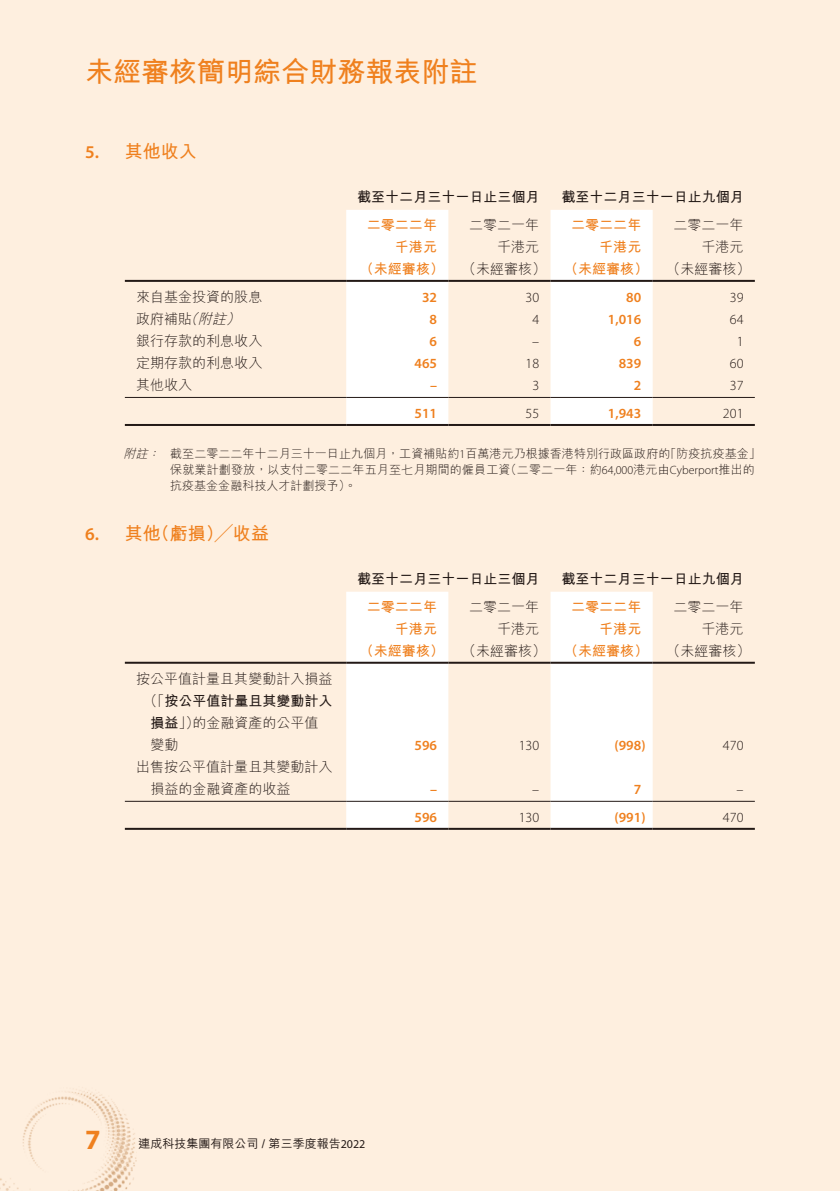
<style>
.page{position:relative;width:840px;height:1191px;background:#fff}
.page>*{position:absolute;margin:0;border:0;box-sizing:border-box;transform-origin:0 0}
.t1{font:28px "M Hei HK Bold E Ten B5 H";color:#ef801e}
.t2{font:700 28px "Myriad Pro";color:#ef801e}
.t3{font:18px "M Hei HK Bold E Ten B5 H";color:#ef801e}
.t4{font:14px/22px "M Hei HK Light E Ten B5 H";color:#231916}
.t5{font:14px "M Hei HK Bold E Ten B5 H";color:#231916}
.t6{font:14px "M Hei HK Bold E Ten B5 H";color:#ef801e}
.t7{font:600 14px "Myriad Pro";color:#ef801e}
.t8{font:300 14px "Myriad Pro";color:#231916}
.t9{font:12px/16px "M Hei HK Light E Ten B5 H";letter-spacing:.005em;color:#231916}
.t10{font:12px "M Hei HK Medium E Ten B5 H";color:#231916}
.s1{font-family:"Myriad Pro";font-weight:600}
.s2{font-style:italic}
.s3{font-family:"Myriad Pro";font-weight:300}
.s4{font-family:"M Hei HK Light E Ten B5 H"}
.s5{font-family:"M Hei HK Bold E Ten B5 H"}
.s6{font-family:"Myriad Pro"}
</style>
<div class="page">
<div style="left:0;top:0;width:838px;height:1191px;background:#feefdf"></div>
<img style="left:0;top:1089px;width:136px;height:102px">
<svg style="left:346px;top:210px;width:306px;height:214px;fill:#fff"></svg>
<hr style="left:125px;top:280px;width:221px;height:2px;background:#231916">
<hr style="left:346px;top:280px;width:102px;height:2px;background:#231916">
<hr style="left:448px;top:280px;width:102px;height:2px;background:#231916">
<hr style="left:550px;top:280px;width:102px;height:2px;background:#231916">
<hr style="left:652px;top:280px;width:102px;height:2px;background:#231916">
<hr style="left:125px;top:397px;width:221px;height:1px;background:#231916">
<hr style="left:346px;top:397px;width:102px;height:1px;background:#231916">
<hr style="left:448px;top:397px;width:102px;height:1px;background:#231916">
<hr style="left:550px;top:397px;width:102px;height:1px;background:#231916">
<hr style="left:652px;top:397px;width:102px;height:1px;background:#231916">
<hr style="left:125px;top:424px;width:221px;height:2px;background:#231916">
<hr style="left:346px;top:424px;width:102px;height:2px;background:#231916">
<hr style="left:448px;top:424px;width:102px;height:2px;background:#231916">
<hr style="left:550px;top:424px;width:102px;height:2px;background:#231916">
<hr style="left:652px;top:424px;width:102px;height:2px;background:#231916">
<svg style="left:346px;top:592px;width:306px;height:236px;fill:#fff"></svg>
<hr style="left:125px;top:662px;width:221px;height:2px;background:#231916">
<hr style="left:346px;top:662px;width:102px;height:2px;background:#231916">
<hr style="left:448px;top:662px;width:102px;height:2px;background:#231916">
<hr style="left:550px;top:662px;width:102px;height:2px;background:#231916">
<hr style="left:652px;top:662px;width:102px;height:2px;background:#231916">
<hr style="left:125px;top:801px;width:221px;height:1px;background:#231916">
<hr style="left:346px;top:801px;width:102px;height:1px;background:#231916">
<hr style="left:448px;top:801px;width:102px;height:1px;background:#231916">
<hr style="left:550px;top:801px;width:102px;height:1px;background:#231916">
<hr style="left:652px;top:801px;width:102px;height:1px;background:#231916">
<hr style="left:125px;top:828px;width:221px;height:2px;background:#231916">
<hr style="left:346px;top:828px;width:102px;height:2px;background:#231916">
<hr style="left:448px;top:828px;width:102px;height:2px;background:#231916">
<hr style="left:550px;top:828px;width:102px;height:2px;background:#231916">
<hr style="left:652px;top:828px;width:102px;height:2px;background:#231916">
<h1 class="t1" style="left:85px;top:61px;width:393px">未經審核簡明綜合財務報表附註</h1>
<p class="t3" style="left:85px;top:144px;width:113px"><span class="s1">5.</span> 其他收入</p>
<p class="t5" style="left:357px;top:192px;width:184px">截至十二月三十一日止三個月</p>
<p class="t5" style="left:561px;top:192px;width:183px">截至十二月三十一日止九個月</p>
<p class="t6" style="left:367px;top:219px;width:71px">二零二二年</p>
<p class="t4" style="left:469px;top:216px;width:72px">二零二一年</p>
<p class="t6" style="left:571px;top:219px;width:71px">二零二二年</p>
<p class="t4" style="left:673px;top:216px;width:71px">二零二一年</p>
<p class="t6" style="left:395px;top:241px;width:43px">千港元</p>
<p class="t4" style="left:497px;top:238px;width:44px">千港元</p>
<p class="t6" style="left:599px;top:241px;width:43px">千港元</p>
<p class="t4" style="left:701px;top:238px;width:43px">千港元</p>
<p class="t6" style="left:360px;top:263px;width:85px">（未經審核）</p>
<p class="t4" style="left:462px;top:260px;width:86px">（未經審核）</p>
<p class="t6" style="left:564px;top:263px;width:85px">（未經審核）</p>
<p class="t4" style="left:666px;top:260px;width:85px">（未經審核）</p>
<p class="t4" style="left:136px;top:288px;width:127px">來自基金投資的股息</p>
<p class="t7" style="left:422px;top:289px;width:17px">32</p>
<p class="t8" style="left:525px;top:292px;width:15px">30</p>
<p class="t7" style="left:626px;top:289px;width:17px">80</p>
<p class="t8" style="left:729px;top:292px;width:15px">39</p>
<p class="t4" style="left:136px;top:310px;width:109px">政府補貼<span class="s2">（附註）</span></p>
<p class="t7" style="left:429px;top:311px;width:9px">8</p>
<p class="t8" style="left:532px;top:314px;width:8px">4</p>
<p class="t7" style="left:607px;top:311px;width:35px">1,016</p>
<p class="t8" style="left:729px;top:314px;width:15px">64</p>
<p class="t4" style="left:136px;top:332px;width:127px">銀行存款的利息收入</p>
<p class="t7" style="left:429px;top:333px;width:9px">6</p>
<p class="t8" style="left:532px;top:336px;width:8px">–</p>
<p class="t7" style="left:633px;top:333px;width:9px">6</p>
<p class="t8" style="left:736px;top:336px;width:8px">1</p>
<p class="t4" style="left:136px;top:354px;width:127px">定期存款的利息收入</p>
<p class="t7" style="left:414px;top:355px;width:24px">465</p>
<p class="t8" style="left:525px;top:358px;width:15px">18</p>
<p class="t7" style="left:618px;top:355px;width:24px">839</p>
<p class="t8" style="left:729px;top:358px;width:15px">60</p>
<p class="t4" style="left:136px;top:376px;width:57px">其他收入</p>
<p class="t7" style="left:430px;top:377px;width:8px">–</p>
<p class="t8" style="left:532px;top:380px;width:8px">3</p>
<p class="t7" style="left:633px;top:377px;width:9px">2</p>
<p class="t8" style="left:729px;top:380px;width:15px">37</p>
<p class="t7" style="left:414px;top:405px;width:24px">511</p>
<p class="t8" style="left:525px;top:408px;width:15px">55</p>
<p class="t7" style="left:607px;top:405px;width:35px">1,943</p>
<p class="t8" style="left:722px;top:408px;width:22px">201</p>
<p class="t9" style="left:170px;top:447px;width:591px;text-indent:-47px"><span class="s2">附註：</span> 截至二零二二年十二月三十一日止九個月，工資補貼約<span class="s3">1</span>百萬港元乃根據香港特別行政區政府的「防疫抗疫基金」保就業計劃發放，以支付二零二二年五月至七月期間的僱員工資（二零二一年：約<span class="s3">64,000</span>港元由<span class="s3">Cyberport</span>推出的抗疫基金金融科技人才計劃授予）。</p>
<p class="t3" style="left:85px;top:526px;width:185px"><span class="s1">6.</span> 其他（虧損）╱收益</p>
<p class="t5" style="left:357px;top:574px;width:184px">截至十二月三十一日止三個月</p>
<p class="t5" style="left:561px;top:574px;width:183px">截至十二月三十一日止九個月</p>
<p class="t6" style="left:367px;top:601px;width:71px">二零二二年</p>
<p class="t4" style="left:469px;top:597px;width:72px">二零二一年</p>
<p class="t6" style="left:571px;top:601px;width:71px">二零二二年</p>
<p class="t4" style="left:673px;top:597px;width:71px">二零二一年</p>
<p class="t6" style="left:395px;top:623px;width:43px">千港元</p>
<p class="t4" style="left:497px;top:619px;width:44px">千港元</p>
<p class="t6" style="left:599px;top:623px;width:43px">千港元</p>
<p class="t4" style="left:701px;top:619px;width:43px">千港元</p>
<p class="t6" style="left:360px;top:645px;width:85px">（未經審核）</p>
<p class="t4" style="left:462px;top:641px;width:86px">（未經審核）</p>
<p class="t6" style="left:564px;top:645px;width:85px">（未經審核）</p>
<p class="t4" style="left:666px;top:641px;width:85px">（未經審核）</p>
<p class="t4" style="left:136px;top:669px;width:197px">按公平值計量且其變動計入損益</p>
<p class="t5" style="left:143px;top:695px;width:190px"><span class="s4">（「</span>按公平值計量且其變動計入</p>
<p class="t4" style="left:150px;top:713px;width:169px"><span class="s5">損益</span>」）的金融資產的公平值變動</p>
<p class="t7" style="left:414px;top:737px;width:24px">596</p>
<p class="t8" style="left:518px;top:740px;width:22px">130</p>
<p class="t7" style="left:614px;top:737px;width:32px">(998)</p>
<p class="t8" style="left:722px;top:740px;width:22px">470</p>
<p class="t4" style="left:150px;top:757px;width:183px;text-indent:-14px">出售按公平值計量且其變動計入損益的金融資產的收益</p>
<p class="t7" style="left:430px;top:781px;width:8px">–</p>
<p class="t8" style="left:532px;top:784px;width:8px">–</p>
<p class="t7" style="left:633px;top:781px;width:9px">7</p>
<p class="t8" style="left:736px;top:784px;width:8px">–</p>
<p class="t7" style="left:414px;top:809px;width:24px">596</p>
<p class="t8" style="left:518px;top:812px;width:22px">130</p>
<p class="t7" style="left:614px;top:809px;width:32px">(991)</p>
<p class="t8" style="left:722px;top:812px;width:22px">470</p>
<h1 class="t2" style="left:85px;top:1129px;width:17px">7</h1>
<p class="t10" style="left:138px;top:1139px;width:228px">連成科技集團有限公司 / 第三季度報告<span class="s6">2022</span></p>
</div>
